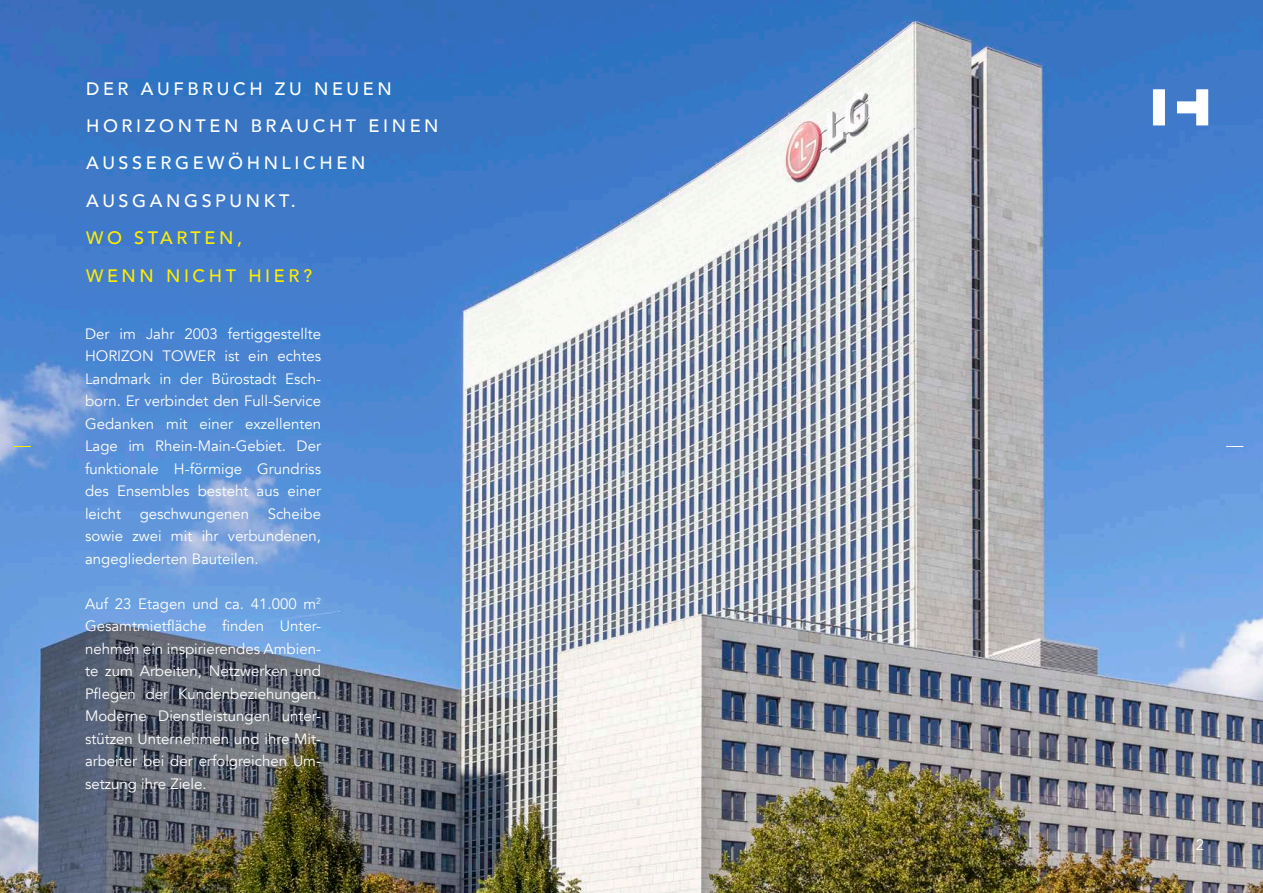
<style>
.page{position:relative;width:1263px;height:893px;background:#fff}
.page>*{position:absolute;margin:0;border:0;box-sizing:border-box;transform-origin:0 0}
.t1{font:500 18px/37.5px "Avenir";letter-spacing:.2em;color:#fff}
.t2{font:500 18px/37.5px "Avenir";letter-spacing:.2em;color:#ffed00}
.t3{font:15px/22.5px "Avenir";color:#fff;text-align:justify}
</style>
<div class="page">
<img style="left:0;top:0;width:1263px;height:893px">
<svg style="left:1153px;top:89px;width:55px;height:36px"></svg>
<svg style="left:14px;top:446px;width:17px;height:1px"></svg>
<svg style="left:1226px;top:446px;width:17px;height:1px"></svg>
<p class="t1" style="left:86px;top:69px;width:354px">DER AUFBRUCH ZU NEUEN<br>HORIZONTEN BRAUCHT EINEN<br>AUSSERGEWÖHNLICHEN<br>AUSGANGSPUNKT.</p>
<p class="t2" style="left:86px;top:218px;width:227px">WO STARTEN,<br>WENN NICHT HIER?</p>
<p class="t3" style="left:85px;top:323px;width:238px">Der im Jahr 2003 fertiggestellte HORIZON TOWER ist ein echtes Landmark in der Bürostadt Esch&shy;born. Er verbindet den Full-Service Gedanken mit einer exzellenten Lage im Rhein-Main-Gebiet. Der funktionale H-förmige Grundriss des Ensembles besteht aus einer leicht geschwungenen Scheibe sowie zwei mit ihr verbundenen, angegliederten Bauteilen.</p>
<p class="t3" style="left:85px;top:593px;width:237px">Auf 23 Etagen und ca. 41.000 m<sup>2<br></sup>Gesamtmietfläche finden Unter&shy;nehmen ein inspirierendes Ambien&shy;te zum Arbeiten, Netzwerken und Pflegen der Kundenbeziehungen.<br>Moderne Dienstleistungen unter&shy;stützen Unternehmen und ihre Mit&shy;arbeiter bei der erfolgreichen Um&shy;setzung ihre Ziele.</p>
<p class="t3" style="left:1196px;top:833px;width:10px">2</p>
</div>
